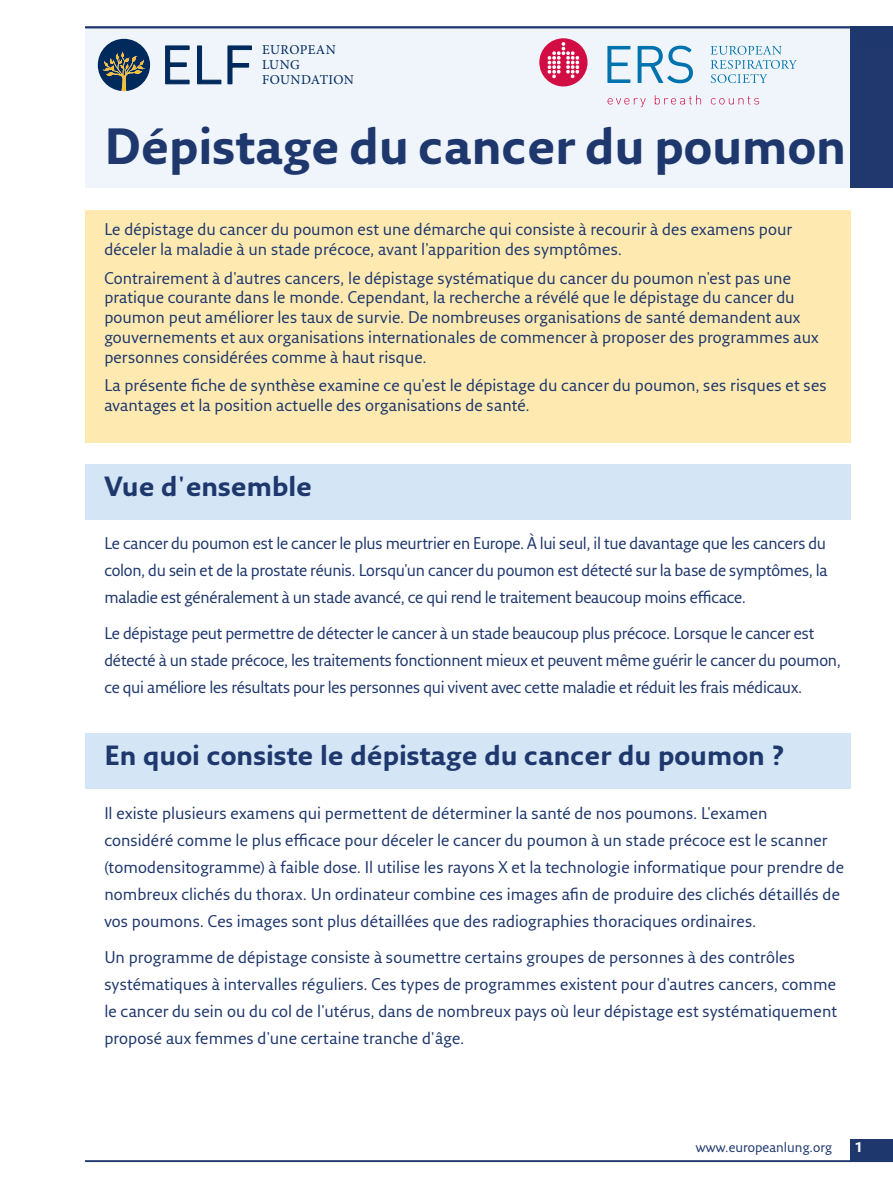
<style>
.page{position:relative;width:893px;height:1191px;background:#fff}
.page>*{position:absolute;margin:0;border:0;box-sizing:border-box;transform-origin:0 0}
.H___Article_title{font:700 49.5px "Fresco Sans Pro";color:#1e376d}
.t1{font:700 27px "Fresco Sans Pro";color:#1e376d}
.H___B-head{font:16.5px/27px "Fresco Sans Pro";letter-spacing:.005em;color:#1e376d}
.H___B-head-2{font:16.5px/27px "Fresco Sans Pro";letter-spacing:-.015em;color:#1e376d}
.t2{font:13.5px/14.7px "Minion Pro";letter-spacing:.025em;color:#00295c}
.Running_foot_left{font:13.5px "Fresco Sans Pro";color:#1e376d}
.t3{font:700 13.5px "Fresco Sans Pro";color:#fff}
</style>
<div class="page">
<div style="left:85px;top:26px;width:808px;height:162px;background:#eff5fb"></div>
<hr style="left:85px;top:26px;width:808px;height:2px;background:#1e376d">
<div style="left:850px;top:26px;width:43px;height:162px;background:#20386d"></div>
<svg style="left:711px;top:46px;width:86px;height:37px"></svg>
<svg style="left:607px;top:46px;width:23px;height:37px"></svg>
<svg style="left:608px;top:98px;width:38px;height:9px"></svg>
<svg style="left:655px;top:95px;width:46px;height:9px"></svg>
<svg style="left:711px;top:96px;width:48px;height:8px"></svg>
<div style="left:539px;top:38px;width:48px;height:48px;background:#d20d44;border-radius:50%"></div>
<svg style="left:548px;top:42px;width:31px;height:36px"></svg>
<svg style="left:638px;top:46px;width:55px;height:37px"></svg>
<div style="left:850px;top:1138px;width:43px;height:23px;background:#1e376d"></div>
<hr style="left:85px;top:1160px;width:808px;height:2px;background:#1e376d">
<svg style="left:165px;top:45px;width:25px;height:39px"></svg>
<svg style="left:197px;top:45px;width:24px;height:39px"></svg>
<svg style="left:227px;top:45px;width:25px;height:39px"></svg>
<svg style="left:98px;top:39px;width:52px;height:52px"></svg>
<div style="left:85px;top:464px;width:765px;height:56px;background:#d4e5f5"></div>
<div style="left:85px;top:733px;width:765px;height:56px;background:#d4e5f5"></div>
<div style="left:85px;top:210px;width:765px;height:232px;background:#feeab0"></div>
<p class="t2" style="left:262px;top:43px;width:93px">EUROPEAN<br>LUNG<br>FOUNDATION</p>
<p class="H___Article_title" style="left:104px;top:115px;width:743px">Dépistage du cancer du poumon</p>
<p class="H___B-head" style="left:104px;top:219px;width:689px;line-height:19.8px">Le dépistage du cancer du poumon est une démarche qui consiste à recourir à des examens pour déceler la maladie à un stade précoce, avant l'apparition des symptômes.</p>
<p class="H___B-head" style="left:104px;top:267px;width:716px;line-height:19.8px">Contrairement à d'autres cancers, le dépistage systématique du cancer du poumon n'est pas une pratique courante dans le monde. Cependant, la recherche a révélé que le dépistage du cancer du poumon peut améliorer les taux de survie. De nombreuses organisations de santé demandent aux gouvernements et aux organisations internationales de commencer à proposer des programmes aux personnes considérées comme à haut risque.</p>
<p class="H___B-head" style="left:104px;top:375px;width:724px;line-height:19.8px">La présente fiche de synthèse examine ce qu'est le dépistage du cancer du poumon, ses risques et ses avantages et la position actuelle des organisations de santé.</p>
<p class="t1" style="left:104px;top:469px;width:209px">Vue d'ensemble</p>
<p class="H___B-head" style="left:104px;top:529px;width:725px;text-align:justify">Le cancer du poumon est le cancer le plus meurtrier en Europe. À lui seul, il tue davantage que les cancers du colon, du sein et de la prostate réunis. Lorsqu'un cancer du poumon est détecté sur la base de symptômes, la maladie est généralement à un stade avancé, ce qui rend le traitement beaucoup moins efficace.</p>
<p class="H___B-head-2" style="left:104px;top:619px;width:738px">Le dépistage peut permettre de détecter le cancer à un stade beaucoup plus précoce. Lorsque le cancer est détecté à un stade précoce, les traitements fonctionnent mieux et peuvent même guérir le cancer du poumon, ce qui améliore les résultats pour les personnes qui vivent avec cette maladie et réduit les frais médicaux.</p>
<p class="t1" style="left:104px;top:738px;width:681px">En quoi consiste le dépistage du cancer du poumon ?</p>
<p class="H___B-head" style="left:104px;top:799px;width:741px">Il existe plusieurs examens qui permettent de déterminer la santé de nos poumons. L'examen<br>considéré comme le plus efficace pour déceler le cancer du poumon à un stade précoce est le scanner (tomodensitogramme) à faible dose. Il utilise les rayons X et la technologie informatique pour prendre de nombreux clichés du thorax. Un ordinateur combine ces images afin de produire des clichés détaillés de vos poumons. Ces images sont plus détaillées que des radiographies thoraciques ordinaires.</p>
<p class="H___B-head" style="left:104px;top:943px;width:734px">Un programme de dépistage consiste à soumettre certains groupes de personnes à des contrôles systématiques à intervalles réguliers. Ces types de programmes existent pour d'autres cancers, comme le cancer du sein ou du col de l'utérus, dans de nombreux pays où leur dépistage est systématiquement proposé aux femmes d'une certaine tranche d'âge.</p>
<p class="Running_foot_left" style="left:696px;top:1138px;width:138px">www.europeanlung.org</p>
<p class="t3" style="left:855px;top:1139px;width:10px">1</p>
</div>
